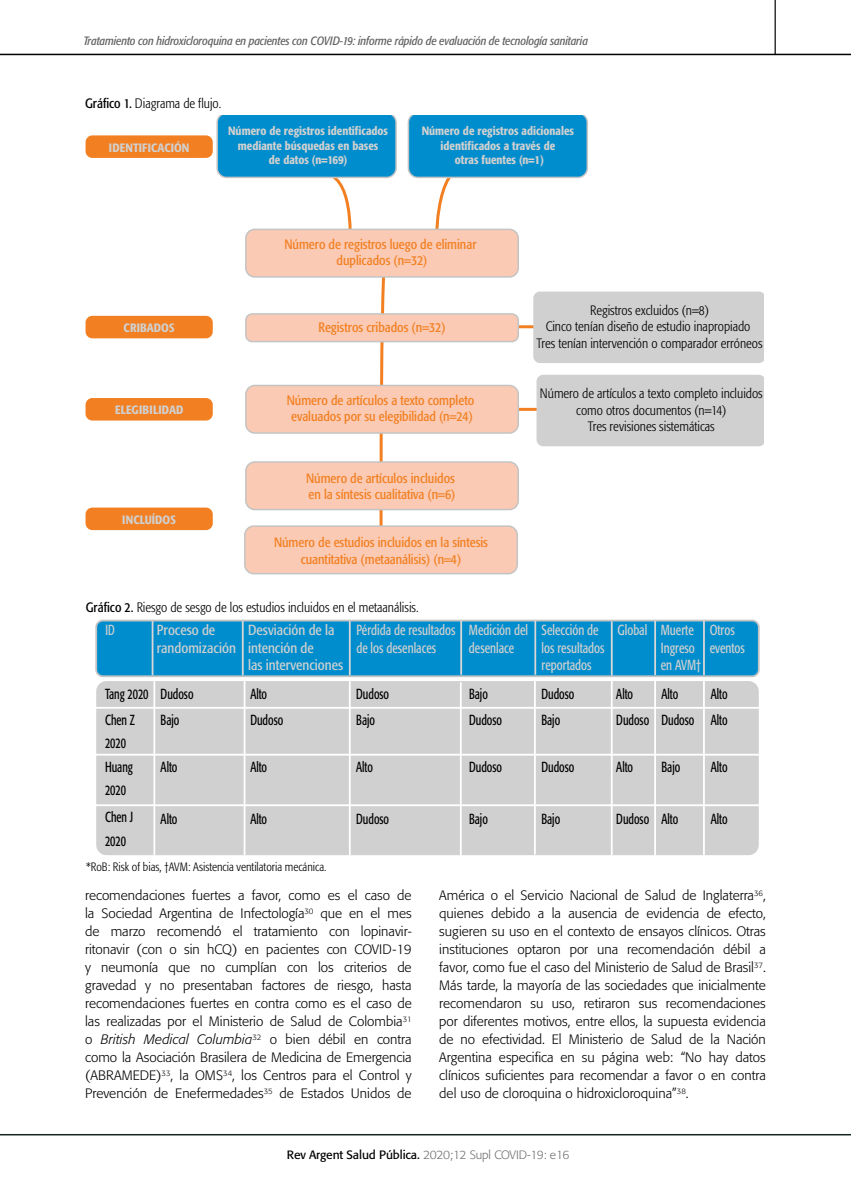
<style>
.page{position:relative;width:851px;height:1191px;background:#fff}
.page>*{position:absolute;margin:0;border:0;box-sizing:border-box;transform-origin:0 0}
.t1{font:condensed 14.4px/25.3px "Formata";color:#000;scale:.8 1}
.t2{font:condensed 14.4px/17.4px "Formata";color:#d0d0d0;scale:.86 1}
.t3{font:condensed 14.4px/17.4px "Formata";color:#d0d0d0}
.t4{font:condensed 14.4px "Formata";color:#d0d0d0;scale:.79 1}
.CPO_DE_NOTA_EN_ESPAÑ{font:300 13.5px/18px "Formata";color:#000;text-align:justify}
.TIT_TABLA{font:300 condensed 13.5px/16.2px "Formata";color:#000;text-align:center}
.t5{font:condensed 13.5px/16.2px "Formata";color:#f27f21;text-align:center}
.t6{font:500 condensed 12px/14.4px "Formata";color:#d0d0d0;text-align:center}
.t7{font:italic condensed 12px "Formata";letter-spacing:-.01em;color:#646363}
.EPÍGRAFE{font:300 condensed 12px "Formata";color:#000}
.t8{font:12px "Formata";letter-spacing:-.01em;color:#000}
.t9{font:500 condensed 12px "Formata";letter-spacing:.02em;color:#d0d0d0}
.s1{font-weight:400}
.s2{font-style:italic}
.s3{font-weight:300;color:#706f6f}
.s4{font-family:"Formata Light SC";color:#706f6f}
</style>
<div class="page">
<hr style="left:0;top:54px;width:850px;height:1px;background:#000">
<hr style="left:0;top:1134px;width:850px;height:1px;background:#162422">
<hr style="left:774px;top:0;width:1px;height:54px;background:#000">
<svg style="left:216px;top:116px;width:547px;height:413px"></svg>
<div style="left:85px;top:135px;width:128px;height:23px;background:#f27f21;border-radius:7px"></div>
<div style="left:85px;top:316px;width:128px;height:22px;background:#f27f21;border-radius:7px"></div>
<div style="left:85px;top:398px;width:128px;height:22px;background:#f27f21;border-radius:7px"></div>
<div style="left:85px;top:507px;width:128px;height:23px;background:#f27f21;border-radius:7px"></div>
<div style="left:245px;top:526px;width:272px;height:47px;background:#facab4;border-radius:9px"></div>
<div style="left:244px;top:525px;width:274px;height:49px;border:2px solid #c4c4c4;border-radius:9px"></div>
<div style="left:96px;top:620px;width:662px;height:56px;background:#008dcd;border-radius:7px"></div>
<div style="left:95px;top:619px;width:664px;height:58px;border:2px solid #c4c4c4;border-radius:7px"></div>
<hr style="left:152px;top:621px;width:1px;height:54px;background:#d8d6d6">
<hr style="left:242px;top:621px;width:1px;height:54px;background:#d8d6d6">
<hr style="left:349px;top:621px;width:1px;height:54px;background:#d8d6d6">
<hr style="left:460px;top:620px;width:2px;height:55px;background:#d8d6d6">
<hr style="left:534px;top:620px;width:2px;height:55px;background:#d8d6d6">
<hr style="left:610px;top:621px;width:2px;height:54px;background:#d8d6d6">
<hr style="left:654px;top:621px;width:2px;height:54px;background:#d8d6d6">
<hr style="left:703px;top:621px;width:1px;height:54px;background:#d8d6d6">
<div style="left:96px;top:681px;width:662px;height:174px;background:#d0d0d0;border-radius:10px"></div>
<hr style="left:85px;top:707px;width:680px;height:1px;background:#fff">
<hr style="left:85px;top:754px;width:680px;height:1px;background:#fff">
<hr style="left:85px;top:804px;width:680px;height:2px;background:#fff">
<hr style="left:153px;top:681px;width:2px;height:174px;background:#fff">
<hr style="left:243px;top:681px;width:2px;height:174px;background:#fff">
<hr style="left:349px;top:681px;width:1px;height:174px;background:#fff">
<hr style="left:460px;top:682px;width:1px;height:174px;background:#fff">
<hr style="left:534px;top:680px;width:1px;height:174px;background:#fff">
<hr style="left:610px;top:681px;width:2px;height:174px;background:#fff">
<hr style="left:654px;top:681px;width:2px;height:174px;background:#fff">
<hr style="left:703px;top:681px;width:1px;height:174px;background:#fff">
<p class="t7" style="left:83px;top:34px;width:506px">Tratamiento con hidroxicloroquina en pacientes con COVID-19: informe rápido de evaluación de tecnología sanitaria</p>
<p class="TIT_TABLA" style="left:85px;top:95px;width:138px"><span class="s1">Gráfico 1.</span> Diagrama de flujo.</p>
<p class="t6" style="left:109px;top:140px;width:82px">IDENTIFICACIÓN</p>
<p class="t6" style="left:228px;top:124px;width:161px">Número de registros identificados mediante búsquedas en bases<br>de datos (n=169)</p>
<p class="t6" style="left:421px;top:124px;width:154px">Número de registros adicionales identificados a través de<br>otras fuentes (n=1)</p>
<p class="t6" style="left:124px;top:320px;width:52px">CRIBADOS</p>
<p class="t9" style="left:115px;top:402px;width:70px">ELEGIBILIDAD</p>
<p class="t6" style="left:122px;top:512px;width:55px">INCLUÍDOS</p>
<p class="t5" style="left:284px;top:236px;width:193px">Número de registros luego de eliminar duplicados (n=32)</p>
<p class="t5" style="left:318px;top:319px;width:128px">Registros cribados (n=32)</p>
<p class="t5" style="left:287px;top:392px;width:189px">Número de artículos a texto completo evaluados por su elegibilidad (n=24)</p>
<p class="t5" style="left:306px;top:470px;width:151px;text-align:left">Número de artículos incluidos en la síntesis cualitativa (n=6)</p>
<p class="TIT_TABLA" style="left:536px;top:302px;width:227px">Registros excluidos (n=8)<br>Cinco tenían diseño de estudio inapropiado<br>Tres tenían intervención o comparador erróneos</p>
<p class="TIT_TABLA" style="left:540px;top:386px;width:224px">Número de artículos a texto completo incluidos como otros documentos (n=14)<br>Tres revisiones sistemáticas</p>
<p class="t5" style="left:274px;top:534px;width:215px">Número de estudios incluidos en la síntesis cuantitativa (metaanálisis) (n=4)</p>
<p class="TIT_TABLA" style="left:86px;top:599px;width:334px"><span class="s1">Gráfico 2.</span> Riesgo de sesgo de los estudios incluidos en el metaanálisis.</p>
<p class="t4" style="left:105px;top:622px;width:14px">ID</p>
<p class="t3" style="left:248px;top:621px;width:96px">Desviación de la intención de<br>las intervenciones</p>
<p class="t2" style="left:356px;top:621px;width:117px">Pérdida de resultados de los desenlaces</p>
<p class="t3" style="left:157px;top:621px;width:81px">Proceso de randomización</p>
<p class="t2" style="left:469px;top:621px;width:70px">Medición del desenlace</p>
<p class="t2" style="left:541px;top:621px;width:75px">Selección de los resultados reportados</p>
<p class="t2" style="left:660px;top:621px;width:48px;text-indent:-43px">Global Muerte<br>Ingreso en AVM†</p>
<p class="t2" style="left:709px;top:621px;width:42px">Otros eventos</p>
<p class="t1" style="left:105px;top:682px;width:56px">Tang 2020<br>Chen Z</p>
<p class="t1" style="left:105px;top:731px;width:36px;line-height:23.5px">2020<br>Huang<br>2020</p>
<p class="t1" style="left:105px;top:805px;width:37px;line-height:23.5px">Chen J<br>2020</p>
<p class="t1" style="left:161px;top:682px;width:43px">Dudoso<br>Bajo</p>
<p class="t1" style="left:161px;top:754px;width:23px">Alto</p>
<p class="t1" style="left:161px;top:806px;width:23px">Alto</p>
<p class="t1" style="left:250px;top:682px;width:43px">Alto<br>Dudoso</p>
<p class="t1" style="left:250px;top:754px;width:23px">Alto</p>
<p class="t1" style="left:250px;top:806px;width:23px">Alto</p>
<p class="t1" style="left:356px;top:682px;width:43px">Dudoso<br>Bajo</p>
<p class="t1" style="left:356px;top:754px;width:23px">Alto</p>
<p class="t1" style="left:356px;top:806px;width:43px">Dudoso</p>
<p class="t1" style="left:469px;top:682px;width:43px">Bajo<br>Dudoso</p>
<p class="t1" style="left:469px;top:754px;width:43px">Dudoso</p>
<p class="t1" style="left:469px;top:806px;width:25px">Bajo</p>
<p class="t1" style="left:541px;top:682px;width:43px">Dudoso<br>Bajo</p>
<p class="t1" style="left:541px;top:754px;width:43px">Dudoso</p>
<p class="t1" style="left:541px;top:806px;width:25px">Bajo</p>
<p class="t1" style="left:616px;top:682px;width:43px">Alto<br>Dudoso</p>
<p class="t1" style="left:616px;top:754px;width:23px">Alto</p>
<p class="t1" style="left:616px;top:806px;width:43px">Dudoso</p>
<p class="t1" style="left:661px;top:682px;width:43px">Alto<br>Dudoso</p>
<p class="t1" style="left:661px;top:754px;width:25px">Bajo</p>
<p class="t1" style="left:661px;top:806px;width:23px">Alto</p>
<p class="t1" style="left:710px;top:682px;width:23px">Alto<br>Alto</p>
<p class="t1" style="left:710px;top:754px;width:23px">Alto</p>
<p class="t1" style="left:710px;top:806px;width:23px">Alto</p>
<p class="EPÍGRAFE" style="left:86px;top:860px;width:241px">*RoB: Risk of bias, †AVM: Asistencia ventilatoria mecánica.</p>
<p class="CPO_DE_NOTA_EN_ESPAÑ" style="left:85px;top:886px;width:328px">recomendaciones fuertes a favor, como es el caso de la Sociedad Argentina de Infectología<sup>30</sup> que en el mes de marzo recomendó el tratamiento con lopinavir&shy;ritonavir (con o sin hCQ) en pacientes con COVID-19 y neumonía que no cumplían con los criterios de gravedad y no presentaban factores de riesgo, hasta recomendaciones fuertes en contra como es el caso de las realizadas por el Ministerio de Salud de Colombia<sup>31 </sup>o <span class="s2">British Medical Columbia</span><sup>32</sup> o bien débil en contra como la Asociación Brasilera de Medicina de Emergencia (ABRAMEDE)<sup>33</sup>, la OMS<sup>34</sup>, los Centros para el Control y Prevención de Enefermedades<sup>35</sup> de Estados Unidos de</p>
<p class="CPO_DE_NOTA_EN_ESPAÑ" style="left:439px;top:886px;width:328px">América o el Servicio Nacional de Salud de Inglaterra<sup>36</sup>, quienes debido a la ausencia de evidencia de efecto, sugieren su uso en el contexto de ensayos clínicos. Otras instituciones optaron por una recomendación débil a favor, como fue el caso del Ministerio de Salud de Brasil<sup>37</sup>.<br>Más tarde, la mayoría de las sociedades que inicialmente recomendaron su uso, retiraron sus recomendaciones por diferentes motivos, entre ellos, la supuesta evidencia de no efectividad. El Ministerio de Salud de la Nación Argentina especifica en su página web: “No hay datos clínicos suficientes para recomendar a favor o en contra del uso de cloroquina o hidroxicloroquina”<sup>38</sup>.</p>
<p class="t8" style="left:287px;top:1147px;width:284px">Rev Argent Salud Pública. <span class="s3">2020;12 Supl</span> <span class="s4">COVID</span><span class="s3">-19: e16</span></p>
</div>
